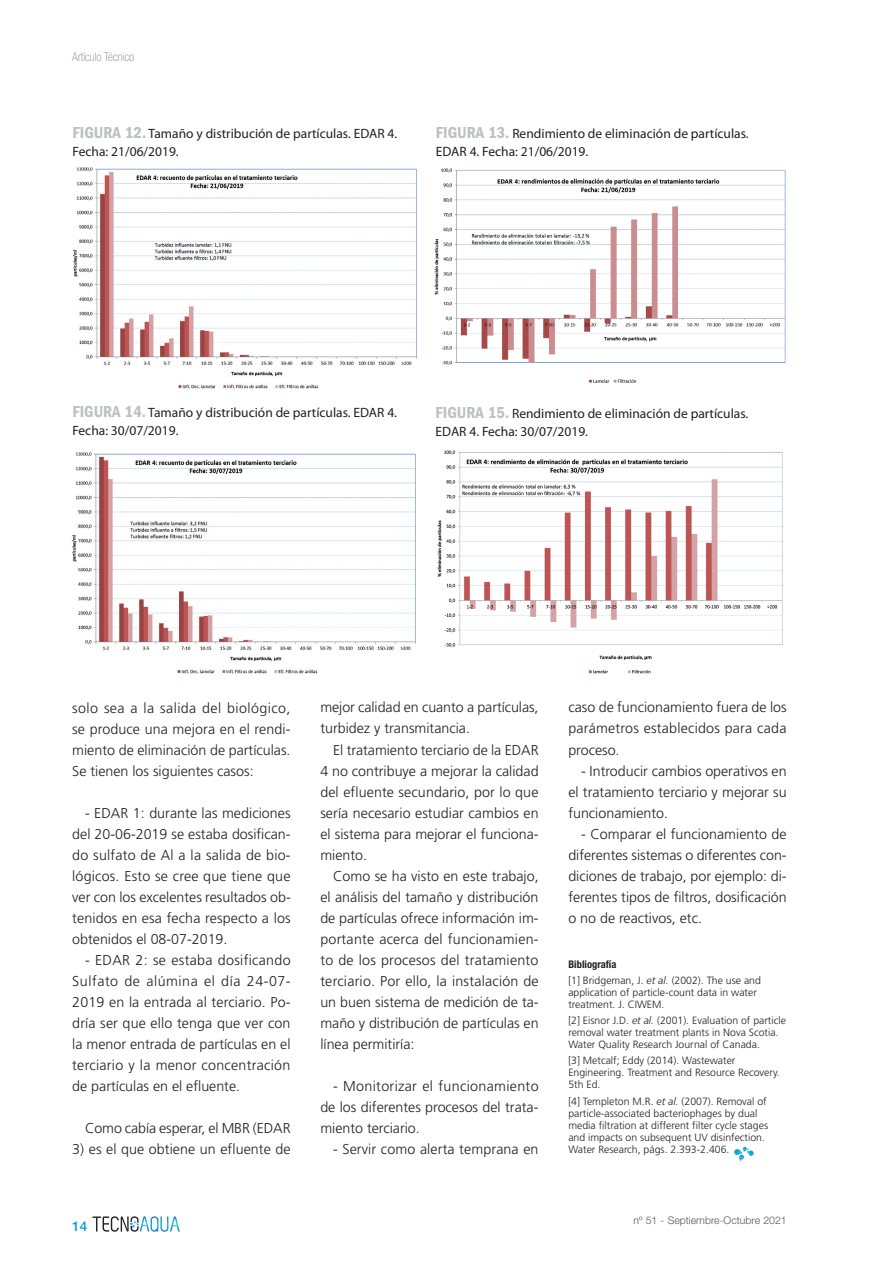
<style>
.page{position:relative;width:893px;height:1263px;background:#fff}
.page>*{position:absolute;margin:0;border:0;box-sizing:border-box;transform-origin:0 0}
.t1{font:300 14.25px/21px "Frutiger";color:#231f20;text-align:justify}
.t2{font:13.5px/18px "Myriad Pro";color:#231f20}
.t3{font:500 13.5px "Helvetica Neue LT Std";color:#069ddc}
.t4{font:100 condensed 12px "Helvetica Neue LT Std";color:#808285}
.t5{font:300 10.5px/12px "Frutiger";color:#231f20}
.t6{font:300 10.5px "Helvetica Neue LT Std";color:#57585a}
.t7{font:700 condensed 10.5px "Helvetica Neue LT Std";color:#231f20}
.s1{font-family:"Franklin Gothic";font-weight:600;font-stretch:condensed;font-size:16.5px;color:#bebfc2}
.s2{font-style:italic}
</style>
<div class="page">
<svg style="left:92px;top:1216px;width:88px;height:16px"></svg>
<svg style="left:733px;top:1147px;width:21px;height:15px"></svg>
<img style="left:72px;top:167px;width:345px;height:222px">
<img style="left:434px;top:168px;width:352px;height:215px">
<img style="left:71px;top:452px;width:345px;height:222px">
<img style="left:437px;top:449px;width:346px;height:225px">
<p class="t4" style="left:72px;top:50px;width:63px">Artículo Técnico</p>
<p class="t2" style="left:73px;top:124px;width:326px"><span class="s1">FIGURA 12.</span> Tamaño y distribución de partículas. EDAR 4.<br>Fecha: 21/06/2019.</p>
<p class="t2" style="left:436px;top:124px;width:314px"><span class="s1">FIGURA 13.</span> Rendimiento de eliminación de partículas.<br>EDAR 4. Fecha: 21/06/2019.</p>
<p class="t2" style="left:72px;top:404px;width:326px"><span class="s1">FIGURA 14.</span> Tamaño y distribución de partículas. EDAR 4.<br>Fecha: 30/07/2019.</p>
<p class="t2" style="left:436px;top:404px;width:314px"><span class="s1">FIGURA 15.</span> Rendimiento de eliminación de partículas.<br>EDAR 4. Fecha: 30/07/2019.</p>
<p class="t1" style="left:72px;top:697px;width:220px">solo sea a la salida del biológico, se produce una mejora en el rendi&shy;miento de eliminación de partículas.<br>Se tienen los siguientes casos:</p>
<p class="t1" style="left:72px;top:802px;width:220px;text-indent:13px">- EDAR 1: durante las mediciones del 20-06-2019 se estaba dosifican&shy;do sulfato de Al a la salida de bio&shy;lógicos. Esto se cree que tiene que ver con los excelentes resultados ob&shy;tenidos en esa fecha respecto a los obtenidos el 08-07-2019.</p>
<p class="t1" style="left:72px;top:949px;width:220px;text-indent:13px">- EDAR 2: se estaba dosificando Sulfato de alúmina el día 24-07- 2019 en la entrada al terciario. Po&shy;dría ser que ello tenga que ver con la menor entrada de partículas en el terciario y la menor concentración de partículas en el efluente.</p>
<p class="t1" style="left:85px;top:1117px;width:207px">Como cabía esperar, el MBR (EDAR</p>
<p class="t1" style="left:72px;top:1138px;width:220px">3) es el que obtiene un efluente de</p>
<p class="t3" style="left:72px;top:1218px;width:17px">14</p>
<p class="t1" style="left:320px;top:697px;width:220px">mejor calidad en cuanto a partículas, turbidez y transmitancia.</p>
<p class="t1" style="left:320px;top:739px;width:220px;text-indent:13px">El tratamiento terciario de la EDAR 4 no contribuye a mejorar la calidad del efluente secundario, por lo que sería necesario estudiar cambios en el sistema para mejorar el funciona&shy;miento.</p>
<p class="t1" style="left:320px;top:865px;width:220px;text-indent:13px">Como se ha visto en este trabajo, el análisis del tamaño y distribución de partículas ofrece información im&shy;portante acerca del funcionamien&shy;to de los procesos del tratamiento terciario. Por ello, la instalación de un buen sistema de medición de ta&shy;maño y distribución de partículas en línea permitiría:</p>
<p class="t1" style="left:320px;top:1075px;width:220px;text-indent:13px">- Monitorizar el funcionamiento de los diferentes procesos del trata&shy;miento terciario.</p>
<p class="t1" style="left:333px;top:1138px;width:207px">- Servir como alerta temprana en</p>
<p class="t1" style="left:568px;top:697px;width:220px">caso de funcionamiento fuera de los parámetros establecidos para cada proceso.</p>
<p class="t1" style="left:568px;top:760px;width:220px;text-indent:13px">- Introducir cambios operativos en el tratamiento terciario y mejorar su funcionamiento.</p>
<p class="t1" style="left:568px;top:823px;width:220px;text-indent:13px">- Comparar el funcionamiento de diferentes sistemas o diferentes con&shy;diciones de trabajo, por ejemplo: di&shy;ferentes tipos de filtros, dosificación o no de reactivos, etc.</p>
<p class="t7" style="left:568px;top:957px;width:50px">Bibliografía</p>
<p class="t5" style="left:568px;top:974px;width:194px">[1] Bridgeman, J. <span class="s2">et al.</span> (2002). The use and application of particle-count data in water treatment. J. CIWEM.</p>
<p class="t5" style="left:568px;top:1014px;width:219px">[2] Eisnor J.D. <span class="s2">et al.</span> (2001). Evaluation of particle removal water treatment plants in Nova Scotia.<br>Water Quality Research Journal of Canada.</p>
<p class="t5" style="left:568px;top:1055px;width:213px">[3] Metcalf; Eddy (2014). Wastewater<br>Engineering. Treatment and Resource Recovery.<br>5th Ed.</p>
<p class="t5" style="left:568px;top:1095px;width:201px">[4] Templeton M.R. <span class="s2">et al.</span> (2007). Removal of particle-associated bacteriophages by dual media filtration at different filter cycle stages and impacts on subsequent UV disinfection.<br>Water Research, págs. 2.393-2.406.</p>
<p class="t6" style="left:633px;top:1213px;width:155px">nº 51 - Septiembre-Octubre 2021</p>
</div>
